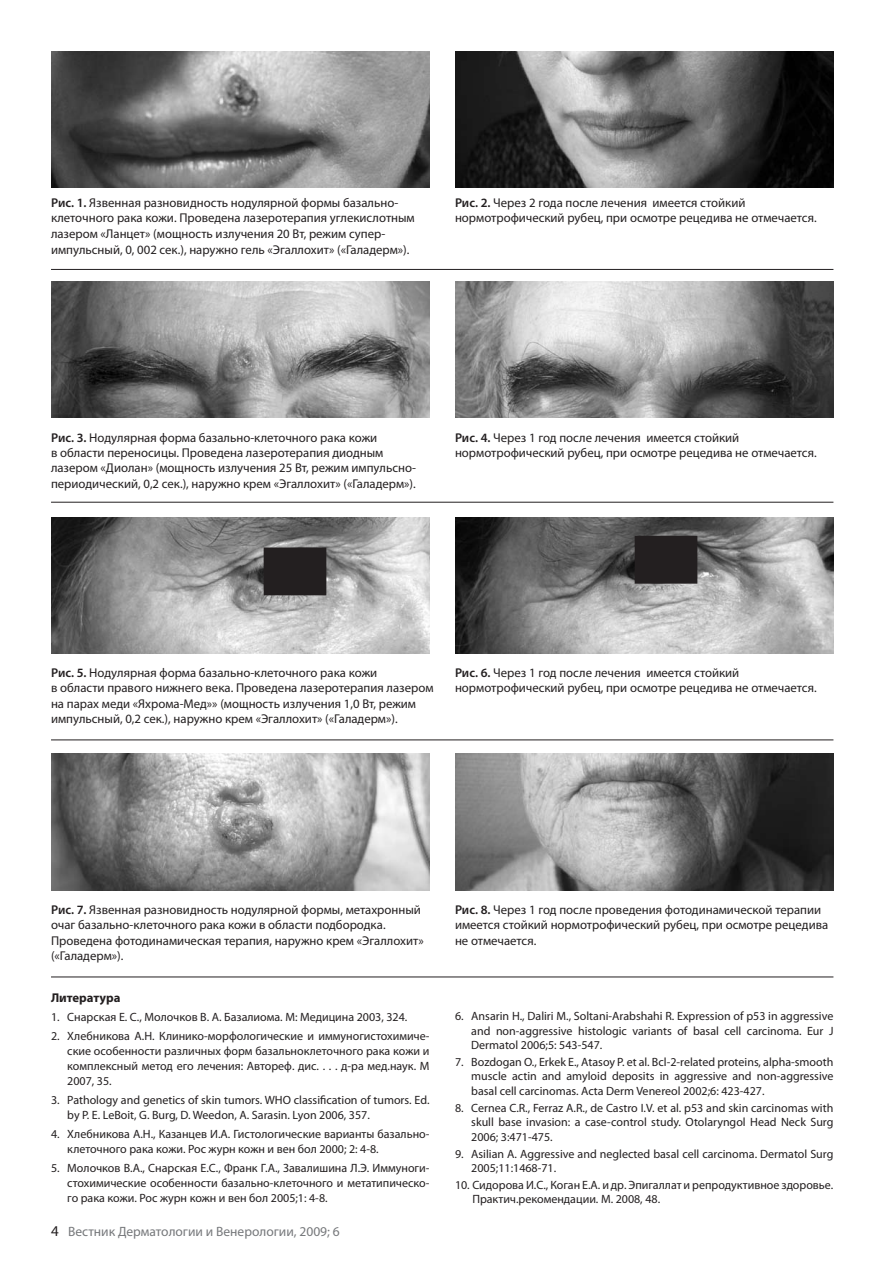
<style>
.page{position:relative;width:893px;height:1263px;background:#fff}
.page>*{position:absolute;margin:0;border:0;box-sizing:border-box;transform-origin:0 0}
.t1{font:15px "Myriad Pro";color:#231f20}
.t2{font:13.5px "Myriad Pro";color:#76787b}
.t3{font:12.75px/15.3px "Myriad Pro";color:#231f20}
.t4{font:700 12.75px "Myriad Pro";color:#231f20}
.t5{font:12px/14.4px "Myriad Pro";color:#231f20;text-align:justify}
.s1{font-weight:600}
</style>
<div class="page">
<img style="left:51px;top:51px;width:378px;height:136px">
<img style="left:455px;top:51px;width:378px;height:136px">
<img style="left:51px;top:282px;width:378px;height:136px">
<img style="left:455px;top:282px;width:378px;height:136px">
<img style="left:51px;top:517px;width:378px;height:137px">
<img style="left:455px;top:517px;width:378px;height:137px">
<img style="left:51px;top:754px;width:378px;height:136px">
<img style="left:455px;top:754px;width:378px;height:136px">
<hr style="left:51px;top:269px;width:782px;height:1px;background:#231f20">
<hr style="left:51px;top:502px;width:782px;height:1px;background:#231f20">
<hr style="left:51px;top:740px;width:782px;height:1px;background:#231f20">
<hr style="left:51px;top:977px;width:782px;height:1px;background:#231f20">
<div style="left:264px;top:548px;width:62px;height:47px;background:#231f20"></div>
<div style="left:635px;top:536px;width:62px;height:47px;background:#231f20"></div>
<p class="t3" style="left:51px;top:195px;width:365px"><span class="s1">Рис. 1.</span> Язвенная разновидность нодулярной формы базально&shy;клеточного рака кожи. Проведена лазеротерапия углекислотным лазером «Ланцет» (мощность излучения 20 Вт, режим супер&shy;импульсный, 0, 002 сек.), наружно гель «Эгаллохит» («Галадерм»).</p>
<p class="t3" style="left:455px;top:195px;width:363px"><span class="s1">Рис. 2.</span> Через 2 года после лечения имеется стойкий нормотрофический рубец, при осмотре рецедива не отмечается.</p>
<p class="t3" style="left:51px;top:430px;width:366px"><span class="s1">Рис. 3.</span> Нодулярная форма базально-клеточного рака кожи<br>в области переносицы. Проведена лазеротерапия диодным лазером «Диолан» (мощность излучения 25 Вт, режим импульсно&shy;периодический, 0,2 сек.), наружно крем «Эгаллохит» («Галадерм»).</p>
<p class="t3" style="left:455px;top:430px;width:363px"><span class="s1">Рис. 4.</span> Через 1 год после лечения имеется стойкий нормотрофический рубец, при осмотре рецедива не отмечается.</p>
<p class="t3" style="left:51px;top:665px;width:384px"><span class="s1">Рис. 5.</span> Нодулярная форма базально-клеточного рака кожи<br>в области правого нижнего века. Проведена лазеротерапия лазером на парах меди «Яхрома-Мед»» (мощность излучения 1,0 Вт, режим импульсный, 0,2 сек.), наружно крем «Эгаллохит» («Галадерм»).</p>
<p class="t3" style="left:455px;top:665px;width:363px"><span class="s1">Рис. 6.</span> Через 1 год после лечения имеется стойкий нормотрофический рубец, при осмотре рецедива не отмечается.</p>
<p class="t3" style="left:51px;top:902px;width:374px"><span class="s1">Рис. 7.</span> Язвенная разновидность нодулярной формы, метахронный очаг базально-клеточного рака кожи в области подбородка.<br>Проведена фотодинамическая терапия, наружно крем «Эгаллохит» («Галадерм»).</p>
<p class="t3" style="left:455px;top:902px;width:375px"><span class="s1">Рис. 8.</span> Через 1 год после проведения фотодинамической терапии имеется стойкий нормотрофический рубец, при осмотре рецедива не отмечается.</p>
<p class="t4" style="left:51px;top:990px;width:71px">Литература</p>
<p class="t5" style="left:51px;top:1010px;width:358px">1. Снарская Е. С., Молочков В. А. Базалиома. М: Медицина 2003, 324.</p>
<p class="t5" style="left:67px;top:1029px;width:364px;line-height:14.9px;text-indent:-16px">2. Хлебникова А.Н. Клинико-морфологические и иммуногистохимиче&shy;ские особенности различных форм базальноклеточного рака кожи и комплексный метод его лечения: Автореф. дис. . . . д-ра мед.наук. М 2007, 35.</p>
<p class="t5" style="left:67px;top:1093px;width:364px;line-height:14.9px;text-indent:-16px">3. Pathology and genetics of skin tumors. WHO classification of tumors. Ed. by P. E. LeBoit, G. Burg, D. Weedon, A. Sarasin. Lyon 2006, 357.</p>
<p class="t5" style="left:67px;top:1127px;width:364px;line-height:14.9px;text-indent:-16px">4. Хлебникова А.Н., Казанцев И.А. Гистологические варианты базально&shy;клеточного рака кожи. Рос журн кожн и вен бол 2000; 2: 4-8.</p>
<p class="t5" style="left:67px;top:1161px;width:364px;line-height:14.9px;text-indent:-16px">5. Молочков В.А., Снарская Е.С., Франк Г.А., Завалишина Л.Э. Иммуноги&shy;стохимические особенности базально-клеточного и метатипическо&shy;го рака кожи. Рос журн кожн и вен бол 2005;1: 4-8.</p>
<p class="t1" style="left:51px;top:1222px;width:9px">4</p>
<p class="t2" style="left:68px;top:1224px;width:273px">Вестник Дерматологии и Венерологии, 2009; 6</p>
<p class="t5" style="left:471px;top:1009px;width:364px;text-indent:-16px">6. Ansarin H., Daliri M., Soltani-Arabshahi R. Expression of p53 in aggressive and non-aggressive histologic variants of basal cell carcinoma. Eur J Dermatol 2006;5: 543-547.</p>
<p class="t5" style="left:471px;top:1055px;width:364px;text-indent:-16px">7. Bozdogan O., Erkek E., Atasoy P. et al. Bcl-2-related proteins, alpha-smooth muscle actin and amyloid deposits in aggressive and non-aggressive basal cell carcinomas. Acta Derm Venereol 2002;6: 423-427.</p>
<p class="t5" style="left:471px;top:1101px;width:364px;text-indent:-16px">8. Cernea C.R., Ferraz A.R., de Castro I.V. et al. p53 and skin carcinomas with skull base invasion: a case-control study. Otolaryngol Head Neck Surg 2006; 3:471-475.</p>
<p class="t5" style="left:471px;top:1146px;width:364px;text-indent:-16px">9. Asilian A. Aggressive and neglected basal cell carcinoma. Dermatol Surg<br>2005;11:1468-71.</p>
<p class="t5" style="left:472px;top:1178px;width:363px;text-indent:-17px">10. Сидорова И.С., Коган Е.А. и др. Эпигаллат и репродуктивное здоровье.<br>Практич.рекомендации. М. 2008, 48.</p>
</div>
